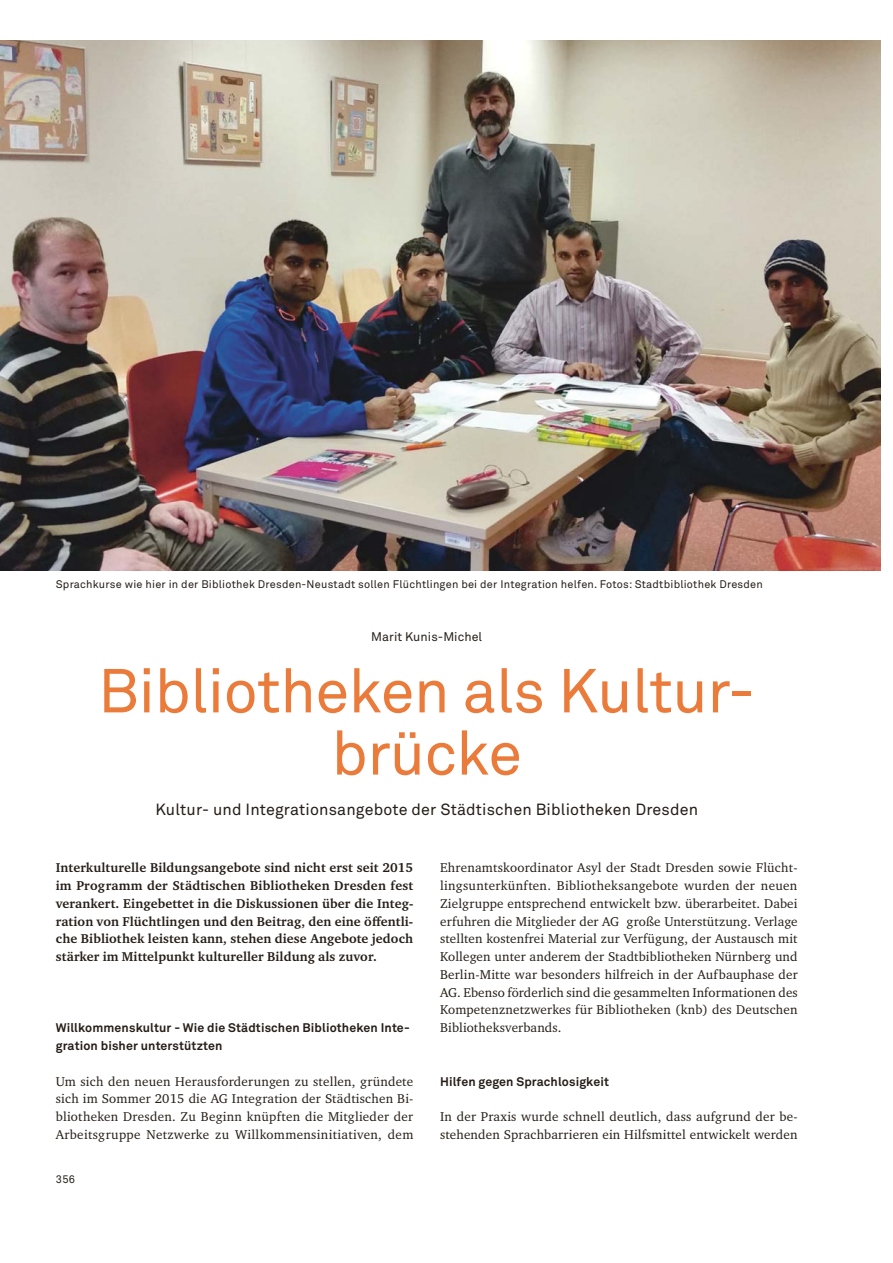
<style>
.page{position:relative;width:893px;height:1263px;background:#fff}
.page>*{position:absolute;margin:0;border:0;box-sizing:border-box;transform-origin:0 0}
.t1{font:61.2px/62.2px "Akkurat Pro";letter-spacing:-.01em;color:#eb7b3b;text-align:center}
.t2{font:16.05px "Akkurat Pro";letter-spacing:.01em;color:#251d16}
.t3{font:13.05px/17.7px "Charter ITC Pro";letter-spacing:.015em;color:#251d16;text-align:justify}
.t4{font:700 13.05px/17.7px "Charter ITC Pro";letter-spacing:.01em;color:#251d16;text-align:justify}
.t5{font:700 12.45px/17.7px "Akkurat Pro";letter-spacing:.01em;color:#251d16}
.t6{font:12.45px "Akkurat Pro";letter-spacing:.005em;color:#251d16}
.t7{font:10.95px "Akkurat Pro";letter-spacing:.02em;color:#251d16}
</style>
<div class="page">
<img style="left:0;top:41px;width:880px;height:529px">
<p class="t7" style="left:56px;top:580px;width:708px">Sprachkurse wie hier in der Bibliothek Dresden-Neustadt sollen Flüchtlingen bei der Integration helfen. Fotos: Stadtbibliothek Dresden</p>
<p class="t6" style="left:371px;top:632px;width:112px">Marit Kunis-Michel</p>
<h1 class="t1" style="left:98px;top:667px;width:659px">Bibliotheken als Kultur&shy;brücke</h1>
<p class="t2" style="left:155px;top:804px;width:544px">Kultur- und Integrationsangebote der Städtischen Bibliotheken Dresden</p>
<p class="t4" style="left:56px;top:860px;width:359px">Interkulturelle Bildungsangebote sind nicht erst seit 2015 im Programm der Städtischen Bibliotheken Dresden fest verankert. Eingebettet in die Diskussionen über die Integ&shy;ration von Flüchtlingen und den Beitrag, den eine öffentli&shy;che Bibliothek leisten kann, stehen diese Angebote jedoch stärker im Mittelpunkt kultureller Bildung als zuvor.</p>
<p class="t5" style="left:56px;top:1020px;width:355px">Willkommenskultur - Wie die Städtischen Bibliotheken Inte&shy;gration bisher unterstützten</p>
<p class="t3" style="left:56px;top:1073px;width:359px">Um sich den neuen Herausforderungen zu stellen, gründete sich im Sommer 2015 die AG Integration der Städtischen Bi&shy;bliotheken Dresden. Zu Beginn knüpften die Mitglieder der Arbeitsgruppe Netzwerke zu Willkommensinitiativen, dem</p>
<p class="t7" style="left:56px;top:1175px;width:21px">356</p>
<p class="t3" style="left:440px;top:860px;width:359px">Ehrenamtskoordinator Asyl der Stadt Dresden sowie Flücht&shy;lingsunterkünften. Bibliotheksangebote wurden der neuen Zielgruppe entsprechend entwickelt bzw. überarbeitet. Dabei erfuhren die Mitglieder der AG große Unterstützung. Verlage stellten kostenfrei Material zur Verfügung, der Austausch mit Kollegen unter anderem der Stadtbibliotheken Nürnberg und Berlin-Mitte war besonders hilfreich in der Aufbauphase der AG. Ebenso förderlich sind die gesammelten Informationen des Kompetenznetzwerkes für Bibliotheken (knb) des Deutschen Bibliotheksverbands.</p>
<p class="t5" style="left:440px;top:1074px;width:170px">Hilfen gegen Sprachlosigkeit</p>
<p class="t3" style="left:440px;top:1108px;width:359px">In der Praxis wurde schnell deutlich, dass aufgrund der be&shy;stehenden Sprachbarrieren ein Hilfsmittel entwickelt werden</p>
</div>
